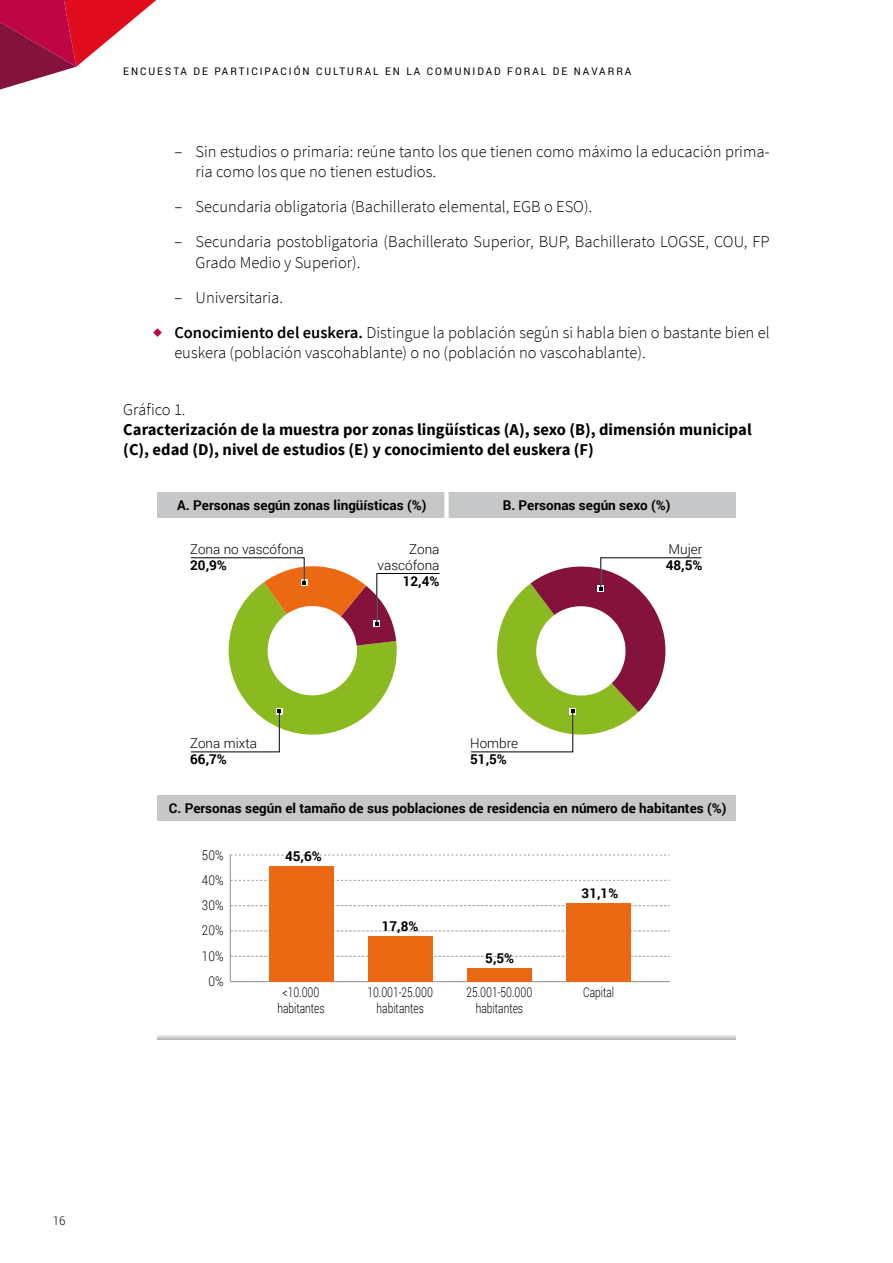
<style>
.page{position:relative;width:893px;height:1263px;background:#fff}
.page>*{position:absolute;margin:0;border:0;box-sizing:border-box;transform-origin:0 0}
.t1{font:300 16.5px/20.2px "Source Sans Pro";color:#000}
.t2{font:700 16.5px/20.2px "Source Sans Pro";color:#000}
.t3{font:700 13.5px "Roboto";color:#000}
.t4{font:300 13.5px/16.2px "Roboto";color:#000;text-align:center;scale:.75 1}
.t5{font:300 13.5px/16.2px "Roboto";color:#000;text-align:right}
.t6{font:300 13.5px "Roboto";color:#000;scale:.85 1}
.t7{font:300 12px "Roboto";color:#000;scale:.95 1}
.t8{font:10.5px "Roboto";letter-spacing:.2em;color:#000;scale:.95 1}
.s1{font-weight:600}
</style>
<div class="page">
<svg style="left:0;top:0;width:157px;height:90px"></svg>
<svg style="left:157px;top:1035px;width:579px;height:4px;background:#d6d7d8"></svg>
<hr style="left:230px;top:855px;width:1px;height:126px;background:#9c9e9f">
<hr style="left:230px;top:981px;width:439px;height:1px;background:#9c9e9f">
<svg style="left:231px;top:956px;width:438px;height:1px"></svg>
<svg style="left:231px;top:931px;width:438px;height:1px"></svg>
<svg style="left:231px;top:905px;width:438px;height:1px"></svg>
<svg style="left:231px;top:880px;width:438px;height:1px"></svg>
<svg style="left:231px;top:855px;width:438px;height:1px"></svg>
<div style="left:566px;top:903px;width:64px;height:78px;background:#eb6913"></div>
<div style="left:467px;top:968px;width:64px;height:13px;background:#eb6913"></div>
<div style="left:368px;top:936px;width:65px;height:45px;background:#eb6913"></div>
<div style="left:270px;top:866px;width:64px;height:115px;background:#eb6913"></div>
<div style="left:157px;top:493px;width:579px;height:25px;background:#c6c7c8"></div>
<div style="left:157px;top:795px;width:579px;height:25px;background:#c6c7c8"></div>
<svg style="left:191px;top:557px;width:249px;height:196px"></svg>
<svg style="left:471px;top:557px;width:231px;height:196px"></svg>
<div style="left:444px;top:480px;width:5px;height:51px;background:#fff"></div>
<p class="t8" style="left:123px;top:64px;width:536px">ENCUESTA DE PARTICIPACIÓN CULTURAL EN LA COMUNIDAD FORAL DE NAVARRA</p>
<p class="t1" style="left:196px;top:141px;width:576px;text-indent:-21px">– Sin estudios o primaria: reúne tanto los que tienen como máximo la educación prima&shy;ria como los que no tienen estudios.</p>
<p class="t1" style="left:174px;top:197px;width:419px">– Secundaria obligatoria (Bachillerato elemental, EGB o ESO).</p>
<p class="t1" style="left:196px;top:232px;width:576px;text-indent:-21px">– Secundaria postobligatoria (Bachillerato Superior, BUP, Bachillerato LOGSE, COU, FP<br>Grado Medio y Superior).</p>
<p class="t1" style="left:174px;top:287px;width:110px">– Universitaria.</p>
<p class="t1" style="left:174px;top:322px;width:597px;text-indent:-21px"><sup>◆</sup> <span class="s1">Conocimiento del euskera.</span> Distingue la población según si habla bien o bastante bien el euskera (población vascohablante) o no (población no vascohablante).</p>
<p class="t1" style="left:123px;top:399px;width:64px">Gráfico 1.</p>
<p class="t2" style="left:123px;top:420px;width:630px">Caracterización de la muestra por zonas lingüísticas (A), sexo (B), dimensión municipal (C), edad (D), nivel de estudios (E) y conocimiento del euskera (F)</p>
<p class="t3" style="left:177px;top:496px;width:251px">A. Personas según zonas lingüísticas (%)</p>
<p class="t3" style="left:503px;top:496px;width:169px">B. Personas según sexo (%)</p>
<p class="t5" style="left:190px;top:541px;width:115px">Zona no vascófona</p>
<p class="t3" style="left:190px;top:556px;width:38px">20,9%</p>
<p class="t5" style="left:378px;top:541px;width:63px">Zona vascófona</p>
<p class="t3" style="left:403px;top:572px;width:38px">12,4%</p>
<p class="t5" style="left:668px;top:541px;width:35px">Mujer</p>
<p class="t3" style="left:666px;top:556px;width:38px">48,5%</p>
<p class="t5" style="left:190px;top:735px;width:68px">Zona mixta</p>
<p class="t3" style="left:190px;top:750px;width:38px">66,7%</p>
<p class="t5" style="left:470px;top:735px;width:49px">Hombre</p>
<p class="t3" style="left:470px;top:750px;width:38px">51,5%</p>
<p class="t3" style="left:169px;top:799px;width:559px">C. Personas según el tamaño de sus poblaciones de residencia en número de habitantes (%)</p>
<p class="t6" style="left:202px;top:845px;width:27px">50%</p>
<p class="t6" style="left:202px;top:871px;width:27px">40%</p>
<p class="t6" style="left:202px;top:896px;width:27px">30%</p>
<p class="t6" style="left:202px;top:921px;width:27px">20%</p>
<p class="t6" style="left:202px;top:946px;width:27px">10%</p>
<p class="t6" style="left:208px;top:972px;width:19px">0%</p>
<p class="t3" style="left:285px;top:847px;width:38px">45,6%</p>
<p class="t3" style="left:382px;top:917px;width:38px">17,8%</p>
<p class="t3" style="left:485px;top:948px;width:30px">5,5%</p>
<p class="t3" style="left:582px;top:883px;width:38px">31,1%</p>
<p class="t4" style="left:277px;top:983px;width:64px">&lt;10.000 habitantes</p>
<p class="t4" style="left:367px;top:983px;width:89px">10.001-25.000 habitantes</p>
<p class="t4" style="left:467px;top:983px;width:89px">25.001-50.000 habitantes</p>
<p class="t4" style="left:583px;top:983px;width:43px">Capital</p>
<p class="t7" style="left:53px;top:1212px;width:15px">16</p>
</div>
